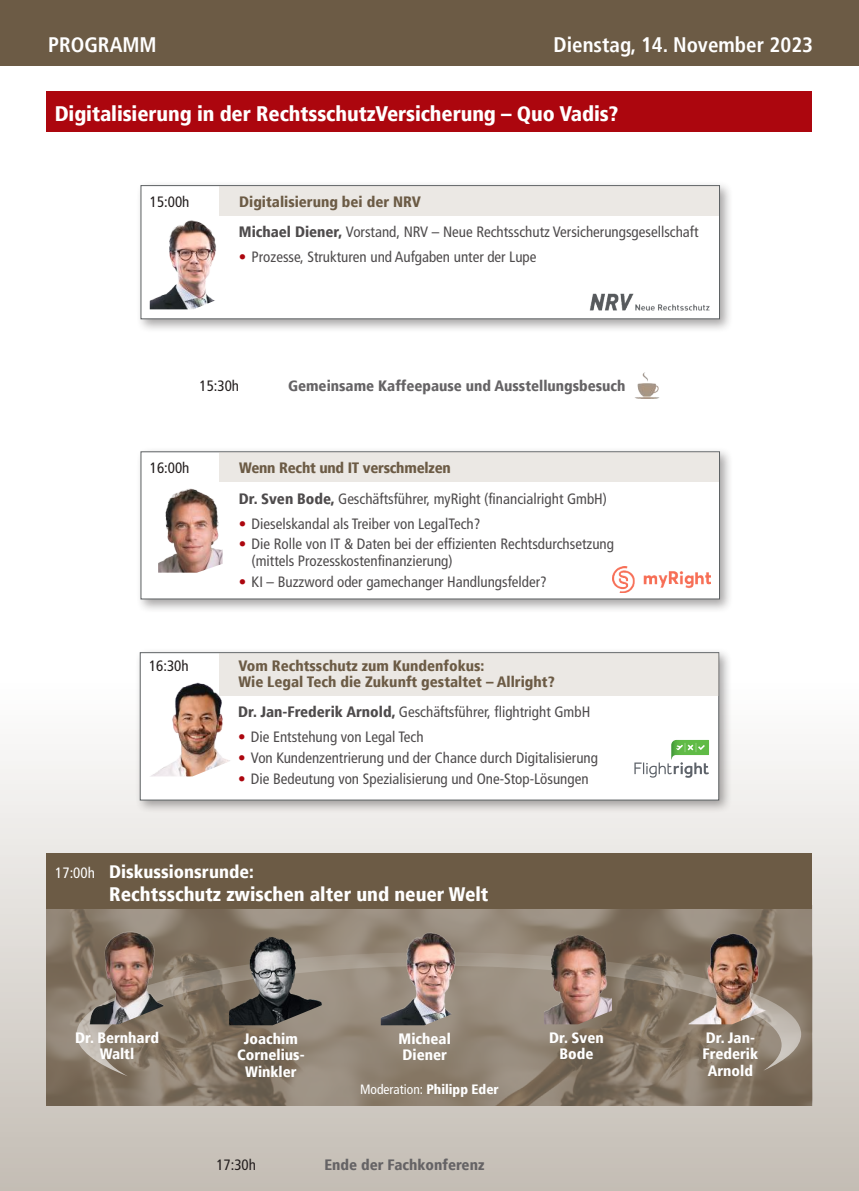
<style>
.page{position:relative;width:859px;height:1191px;background:#fff}
.page>*{position:absolute;margin:0;border:0;box-sizing:border-box;transform-origin:0 0}
.t1{font:900 condensed 21px "Frutiger";letter-spacing:-.005em;color:#fff}
.t2{font:700 condensed 21px "Frutiger LT";color:#fff}
.t3{font:900 condensed 19.5px "Frutiger";color:#fff}
.t4{font:900 condensed 18px "Frutiger";color:#fff}
.t5{font:condensed 15px/16.5px "Frutiger LT";color:#4e4b4c}
.t6{font:900 condensed 15px/16.5px "Frutiger";color:#6c5b45}
.t7{font:900 condensed 15px/16.5px "Frutiger";color:#fff;text-align:center}
.t8{font:900 condensed 15px "Frutiger";color:#656365}
.t9{font:condensed 15px "Frutiger LT";color:#241f1f}
.t10{font:condensed 13.5px "Frutiger LT";color:#fff}
.s1{font-family:"Frutiger";font-weight:900}
.s2{color:#ac060e}
.s3{font-family:"Frutiger LT";font-weight:400;font-size:15px}
</style>
<div class="page">
<div style="left:0;top:682px;width:859px;height:509px;background:linear-gradient(to bottom,#fefefe,#c2bbb2)"></div>
<div style="left:0;top:0;width:859px;height:66px;background:#6c5b45"></div>
<div style="left:47px;top:91px;width:765px;height:41px;background:#ac060e"></div>
<img style="left:635px;top:372px;width:24px;height:26px">
<div style="left:136px;top:447px;width:597px;height:166px;background:#241f1f;opacity:.4"></div>
<div style="left:141px;top:451px;width:579px;height:148px;background:#fff;border:1px solid #5d6163"></div>
<img style="left:158px;top:488px;width:65px;height:84px">
<div style="left:220px;top:452px;width:499px;height:30px;background:#ebe8e4"></div>
<img style="left:613px;top:566px;width:98px;height:26px">
<div style="left:135px;top:647px;width:597px;height:167px;background:#241f1f;opacity:.4"></div>
<div style="left:140px;top:652px;width:579px;height:148px;background:#fff;border:1px solid #5d6163"></div>
<div style="left:219px;top:653px;width:499px;height:42px;background:#ebe8e4"></div>
<img style="left:151px;top:682px;width:95px;height:94px">
<svg style="left:634px;top:740px;width:75px;height:37px"></svg>
<div style="left:136px;top:181px;width:597px;height:152px;background:#241f1f;opacity:.4"></div>
<div style="left:141px;top:185px;width:579px;height:134px;background:#fff;border:1px solid #5d6163"></div>
<div style="left:220px;top:186px;width:499px;height:30px;background:#ebe8e4"></div>
<img style="left:590px;top:293px;width:120px;height:18px">
<img style="left:150px;top:215px;width:70px;height:94px">
<img style="left:47px;top:908px;width:765px;height:197px">
<div style="left:47px;top:853px;width:765px;height:55px;background:#6c5b45"></div>
<svg style="left:77px;top:952px;width:724px;height:124px;background:#8c7f6f"></svg>
<img style="left:82px;top:926px;width:90px;height:98px">
<img style="left:688px;top:926px;width:97px;height:98px">
<img style="left:544px;top:933px;width:68px;height:91px">
<img style="left:229px;top:928px;width:97px;height:97px">
<img style="left:381px;top:926px;width:97px;height:99px">
<h1 class="t2" style="left:48px;top:32px;width:110px">PROGRAMM</h1>
<h1 class="t2" style="left:553px;top:32px;width:261px">Dienstag, 14. November 2023</h1>
<h1 class="t1" style="left:55px;top:101px;width:565px">Digitalisierung in der RechtsschutzVersicherung – Quo Vadis?</h1>
<p class="t9" style="left:150px;top:193px;width:41px">15:00h</p>
<p class="t6" style="left:239px;top:193px;width:183px">Digitalisierung bei der NRV</p>
<p class="t5" style="left:239px;top:224px;width:461px"><span class="s1">Michael Diener,</span> Vorstand, NRV – Neue Rechtsschutz Versicherungsgesellschaft</p>
<p class="t5" style="left:239px;top:249px;width:299px"><span class="s2">•</span> Prozesse, Strukturen und Aufgaben unter der Lupe</p>
<p class="t9" style="left:200px;top:377px;width:41px">15:30h</p>
<p class="t8" style="left:288px;top:377px;width:339px">Gemeinsame Kaffeepause und Ausstellungsbesuch</p>
<p class="t9" style="left:150px;top:459px;width:41px">16:00h</p>
<p class="t6" style="left:239px;top:460px;width:213px">Wenn Recht und IT verschmelzen</p>
<p class="t5" style="left:239px;top:490px;width:370px"><span class="s1">Dr. Sven Bode,</span> Geschäftsführer, myRight (financialright GmbH)</p>
<p class="t5" style="left:239px;top:515px;width:243px"><span class="s2">•</span> Dieselskandal als Treiber von LegalTech?</p>
<p class="t5" style="left:252px;top:536px;width:364px;text-indent:-13px"><span class="s2">•</span> Die Rolle von IT &amp; Daten bei der effizienten Rechtsdurchsetzung (mittels Prozesskostenfinanzierung)</p>
<p class="t5" style="left:239px;top:573px;width:309px"><span class="s2">•</span> KI – Buzzword oder gamechanger Handlungsfelder?</p>
<p class="t9" style="left:149px;top:657px;width:41px">16:30h</p>
<p class="t6" style="left:238px;top:657px;width:318px">Vom Rechtsschutz zum Kundenfokus:<br>Wie Legal Tech die Zukunft gestaltet – Allright?</p>
<p class="t5" style="left:238px;top:704px;width:354px"><span class="s1">Dr. Jan-Frederik Arnold,</span> Geschäftsführer, flightright GmbH</p>
<p class="t5" style="left:238px;top:729px;width:187px"><span class="s2">•</span> Die Entstehung von Legal Tech</p>
<p class="t5" style="left:238px;top:749px;width:361px"><span class="s2">•</span> Von Kundenzentrierung und der Chance durch Digitalisierung</p>
<p class="t5" style="left:238px;top:770px;width:352px"><span class="s2">•</span> Die Bedeutung von Spezialisierung und One-Stop-Lösungen</p>
<p class="t4" style="left:55px;top:860px;width:200px"><span class="s3">17:00h</span> Diskussionsrunde:</p>
<h2 class="t3" style="left:109px;top:882px;width:381px">Rechtsschutz zwischen alter und neuer Welt</h2>
<p class="t7" style="left:75px;top:1029px;width:85px">Dr. Bernhard<br>Waltl</p>
<p class="t7" style="left:702px;top:1029px;width:57px">Dr. Jan-<br>Frederik<br>Arnold</p>
<p class="t7" style="left:549px;top:1029px;width:56px">Dr. Sven<br>Bode</p>
<p class="t7" style="left:237px;top:1030px;width:69px">Joachim<br>Cornelius-<br>Winkler</p>
<p class="t7" style="left:399px;top:1030px;width:54px;text-align:left">Micheal<br>Diener</p>
<p class="t10" style="left:360px;top:1082px;width:140px">Moderation: <span class="s1">Philipp Eder</span></p>
<p class="t9" style="left:216px;top:1155px;width:41px">17:30h</p>
<p class="t8" style="left:324px;top:1155px;width:161px">Ende der Fachkonferenz</p>
</div>
